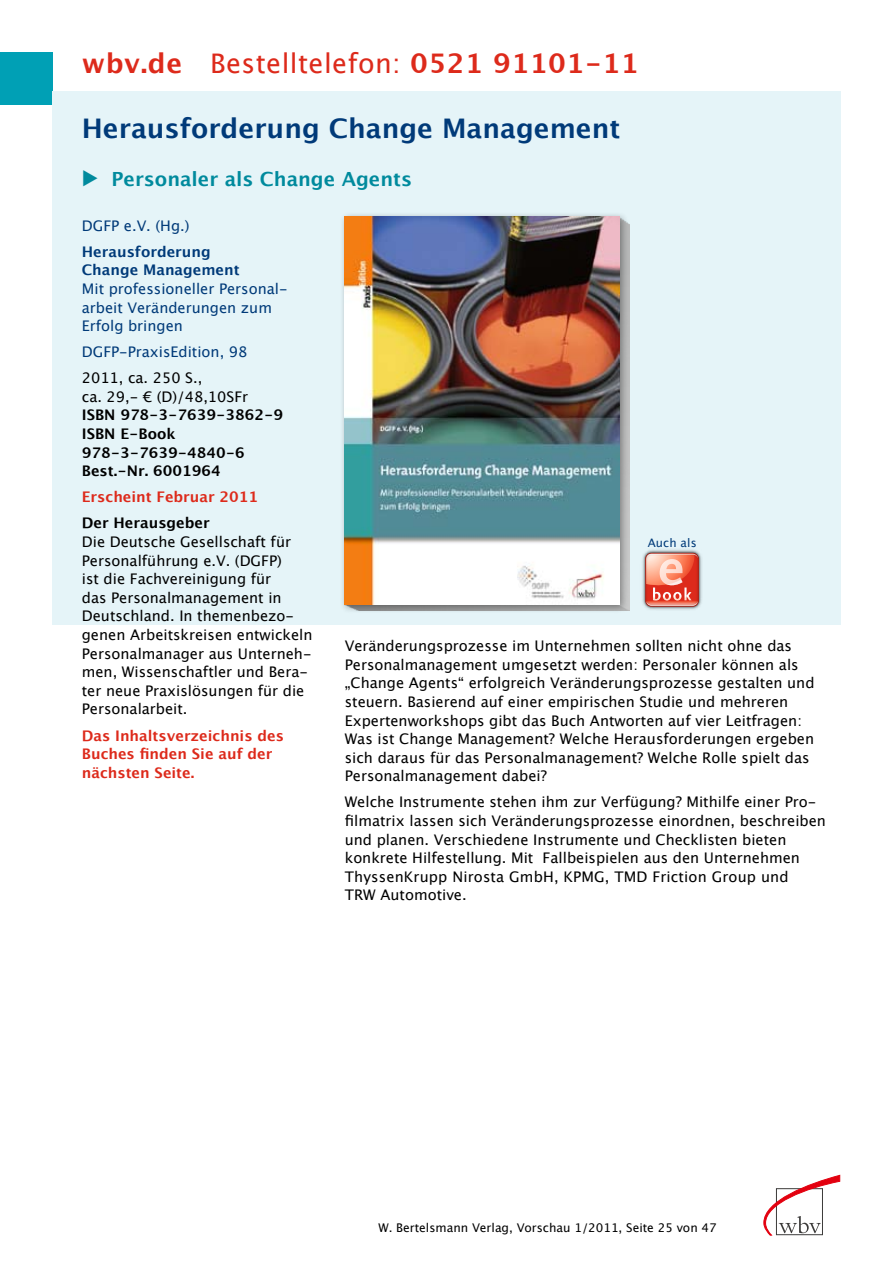
<style>
.page{position:relative;width:893px;height:1263px;background:#fff}
.page>*{position:absolute;margin:0;border:0;box-sizing:border-box;transform-origin:0 0}
.t1{font:700 27px "Lucida Grande";letter-spacing:.02em;color:#dd2a1b}
.t2{font:700 27px "Lucida Grande";color:#003a79}
.t3{font:700 19.5px "Lucida Grande";color:#008a9d}
.t4{font:14.7px/18.6px "Lucida Grande";color:#000}
.t5{font:14.7px/18.6px "Lucida Grande";color:#003a79}
.t6{font:700 14.7px/18.6px "Lucida Grande";color:#dd2a1b}
.t7{font:700 14.7px/18.6px "Lucida Grande";color:#000}
.t8{font:700 14.7px/18.6px "Lucida Grande";color:#003a79}
.t9{font:12px "Lucida Grande";color:#000}
.t10{font:11.7px "Lucida Grande";letter-spacing:.01em;color:#003a79}
.s1{font-weight:400}
</style>
<div class="page">
<svg style="left:764px;top:1175px;width:76px;height:60px"></svg>
<div style="left:0;top:52px;width:52px;height:52px;background:#00a0b5"></div>
<div style="left:52px;top:91px;width:789px;height:534px;background:#e5f4f8"></div>
<div style="left:340px;top:211px;width:288px;height:402px;background:#000;opacity:.35"></div>
<img style="left:345px;top:216px;width:274px;height:388px">
<img style="left:642px;top:549px;width:60px;height:61px">
<svg style="left:645px;top:553px;width:54px;height:54px"></svg>
<svg style="left:646px;top:554px;width:52px;height:52px;background:#ee816d"></svg>
<h1 class="t1" style="left:82px;top:48px;width:558px">wbv.de <span class="s1">Bestelltelefon:</span> 0521 91101-11</h1>
<h1 class="t2" style="left:82px;top:113px;width:540px">Herausforderung Change Management</h1>
<h2 class="t3" style="left:82px;top:168px;width:332px">▶ Personaler als Change Agents</h2>
<p class="t5" style="left:82px;top:216px;width:109px">DGFP e.V. (Hg.)</p>
<p class="t8" style="left:82px;top:242px;width:159px">Herausforderung<br>Change Management</p>
<p class="t5" style="left:82px;top:280px;width:205px">Mit professioneller Personal&shy;arbeit Veränderungen zum<br>Erfolg bringen</p>
<p class="t5" style="left:82px;top:343px;width:167px">DGFP-PraxisEdition, 98</p>
<p class="t4" style="left:82px;top:369px;width:168px">2011, ca. 250 S.,<br>ca. 29,- € (D)/48,10SFr</p>
<p class="t7" style="left:82px;top:406px;width:203px">ISBN 978-3-7639-3862-9<br>ISBN E-Book<br>978-3-7639-4840-6<br>Best.-Nr. 6001964</p>
<p class="t6" style="left:82px;top:488px;width:178px">Erscheint Februar 2011</p>
<p class="t7" style="left:82px;top:514px;width:129px">Der Herausgeber</p>
<p class="t4" style="left:82px;top:533px;width:232px">Die Deutsche Gesellschaft für<br>Personalführung e.V. (DGFP)<br>ist die Fachvereinigung für<br>das Personalmanagement in<br>Deutschland. In themenbezo&shy;genen Arbeitskreisen entwickeln<br>Personalmanager aus Unterneh&shy;men, Wissenschaftler und Bera&shy;ter neue Praxislösungen für die<br>Personalarbeit.</p>
<p class="t6" style="left:82px;top:726px;width:204px">Das Inhaltsverzeichnis des<br>Buches finden Sie auf der nächsten Seite.</p>
<p class="t10" style="left:648px;top:536px;width:50px">Auch als</p>
<p class="t4" style="left:345px;top:637px;width:471px">Veränderungsprozesse im Unternehmen sollten nicht ohne das Personalmanagement umgesetzt werden: Personaler können als „Change Agents“ erfolgreich Veränderungsprozesse gestalten und steuern. Basierend auf einer empirischen Studie und mehreren Expertenworkshops gibt das Buch Antworten auf vier Leitfragen:<br>Was ist Change Management? Welche Herausforderungen ergeben sich daraus für das Personalmanagement? Welche Rolle spielt das Personalmanagement dabei?</p>
<p class="t4" style="left:345px;top:793px;width:483px">Welche Instrumente stehen ihm zur Verfügung? Mithilfe einer Pro&shy;filmatrix lassen sich Veränderungsprozesse einordnen, beschreiben und planen. Verschiedene Instrumente und Checklisten bieten konkrete Hilfestellung. Mit Fallbeispielen aus den Unternehmen ThyssenKrupp Nirosta GmbH, KPMG, TMD Friction Group und<br>TRW Automotive.</p>
<p class="t9" style="left:378px;top:1221px;width:340px">W. Bertelsmann Verlag, Vorschau 1/2011, Seite 25 von 47</p>
</div>
